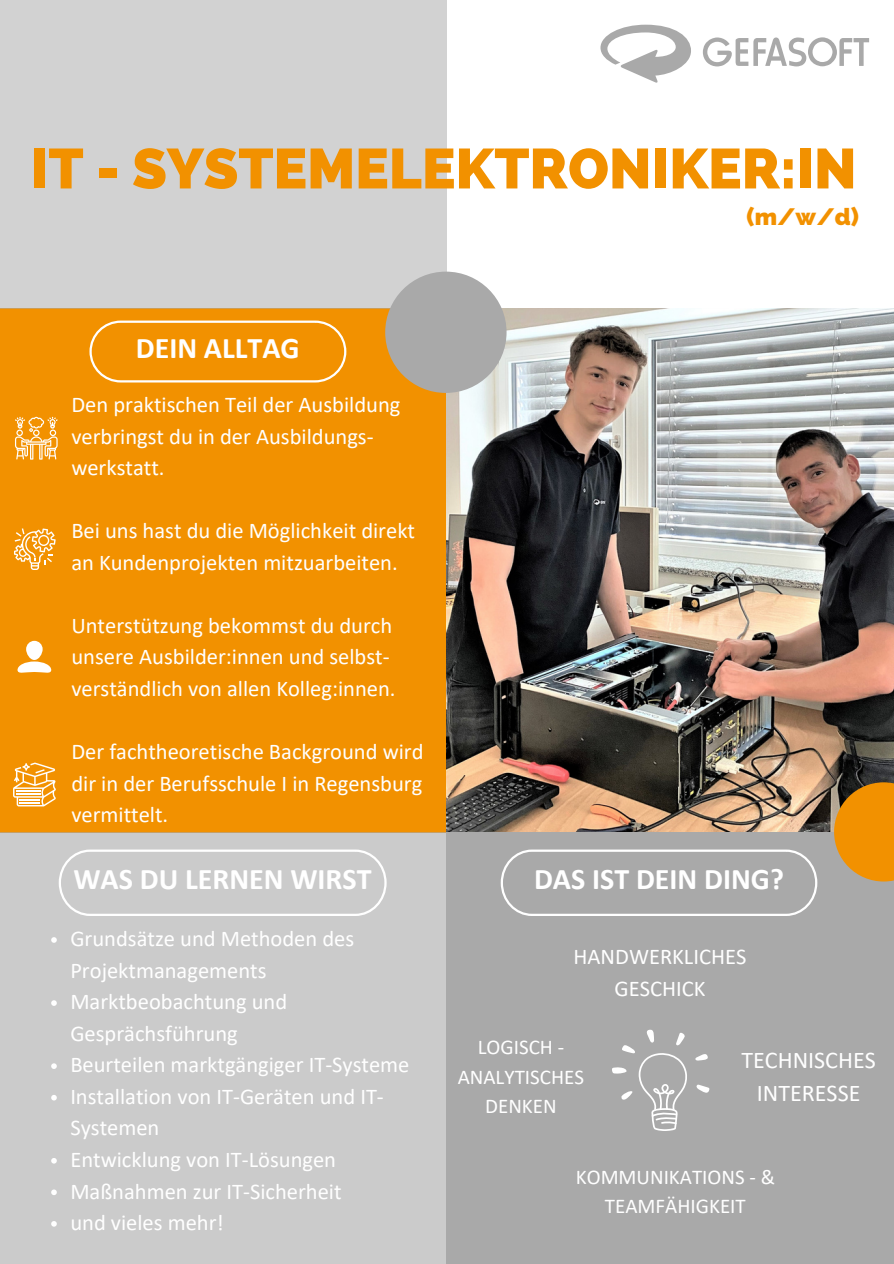
<style>
.page{position:relative;width:894px;height:1264px;background:#fff}
.page>*{position:absolute;margin:0;border:0;box-sizing:border-box;transform-origin:0 0}
.t1{font:800 56.25px "Raleway";color:#f29100}
.t2{font:700 30px "Calibri";color:#fff}
.t3{font:24px/32.7px "Calibri";color:#fff;text-align:center}
.t4{font:800 23.85px "Raleway";color:#f29100}
.t5{font:22.5px/31.5px "Calibri";color:#fff}
.t6{font:21px/29.2px "Calibri";color:#fff;text-align:center}
</style>
<div class="page">
<img style="left:446px;top:308px;width:447px;height:524px">
<div style="left:0;top:308px;width:446px;height:524px;background:#f29100"></div>
<div style="left:0;top:832px;width:455px;height:431px;background:#cbcbcb"></div>
<div style="left:446px;top:832px;width:447px;height:431px;background:#a9a9a9"></div>
<svg style="left:833px;top:782px;width:60px;height:99px;background:#da8c16"></svg>
<div style="left:0;top:0;width:447px;height:309px;background:#d2d2d2"></div>
<div style="left:385px;top:271px;width:121px;height:122px;background:#a9a9a9;border-radius:50%"></div>
<svg style="left:89px;top:320px;width:257px;height:62px"></svg>
<svg style="left:696px;top:1084px;width:13px;height:9px"></svg>
<svg style="left:695px;top:1054px;width:12px;height:6px"></svg>
<svg style="left:612px;top:1029px;width:75px;height:101px"></svg>
<svg style="left:500px;top:849px;width:317px;height:67px"></svg>
<svg style="left:13px;top:762px;width:43px;height:44px"></svg>
<div style="left:26px;top:641px;width:17px;height:19px;background:#fff;border-radius:8px"></div>
<svg style="left:18px;top:661px;width:33px;height:12px"></svg>
<svg style="left:14px;top:528px;width:42px;height:42px"></svg>
<svg style="left:15px;top:417px;width:43px;height:42px"></svg>
<svg style="left:702px;top:37px;width:166px;height:29px"></svg>
<svg style="left:600px;top:25px;width:90px;height:58px"></svg>
<svg style="left:59px;top:849px;width:327px;height:67px"></svg>
<svg style="left:51px;top:937px;width:6px;height:5px"></svg>
<svg style="left:51px;top:1000px;width:6px;height:5px"></svg>
<svg style="left:51px;top:1063px;width:6px;height:5px"></svg>
<svg style="left:51px;top:1095px;width:6px;height:5px"></svg>
<svg style="left:51px;top:1158px;width:6px;height:5px"></svg>
<svg style="left:51px;top:1189px;width:6px;height:6px"></svg>
<svg style="left:51px;top:1221px;width:6px;height:5px"></svg>
<p class="t1" style="left:31px;top:135px;width:827px">IT - SYSTEMELEKTRONIKER:IN</p>
<p class="t2" style="left:136px;top:335px;width:165px">DEIN ALLTAG</p>
<p class="t5" style="left:71px;top:391px;width:330px">Den praktischen Teil der Ausbildung verbringst du in der Ausbildungs&shy;werkstatt.</p>
<p class="t5" style="left:71px;top:517px;width:345px">Bei uns hast du die Möglichkeit direkt</p>
<p class="t5" style="left:71px;top:548px;width:328px">an Kundenprojekten mitzuarbeiten.</p>
<p class="t5" style="left:71px;top:611px;width:325px">Unterstützung bekommst du durch unsere Ausbilder:innen und selbst&shy;verständlich von allen Kolleg:innen.</p>
<p class="t5" style="left:71px;top:737px;width:353px;text-align:justify">Der fachtheoretische Background wird dir in der Berufsschule I in Regensburg vermittelt.</p>
<p class="t4" style="left:746px;top:202px;width:114px">(m/w/d)</p>
<p class="t2" style="left:73px;top:866px;width:299px">WAS DU LERNEN WIRST</p>
<p class="t2" style="left:534px;top:866px;width:251px">DAS IST DEIN DING?</p>
<p class="t5" style="left:70px;top:924px;width:285px">Grundsätze und Methoden des<br>Projektmanagements</p>
<p class="t5" style="left:70px;top:987px;width:218px">Marktbeobachtung und<br>Gesprächsführung</p>
<p class="t5" style="left:70px;top:1050px;width:340px">Beurteilen marktgängiger IT-Systeme</p>
<p class="t5" style="left:70px;top:1082px;width:315px">Installation von IT-Geräten und IT-<br>Systemen</p>
<p class="t5" style="left:70px;top:1145px;width:267px">Entwicklung von IT-Lösungen</p>
<p class="t5" style="left:70px;top:1177px;width:273px">Maßnahmen zur IT-Sicherheit</p>
<p class="t5" style="left:70px;top:1208px;width:155px">und vieles mehr!</p>
<p class="t5" style="left:573px;top:942px;width:174px;text-align:center">HANDWERKLICHES<br>GESCHICK</p>
<p class="t6" style="left:457px;top:1034px;width:128px">LOGISCH -<br>ANALYTISCHES<br>DENKEN</p>
<p class="t3" style="left:741px;top:1045px;width:136px">TECHNISCHES<br>INTERESSE</p>
<p class="t6" style="left:575px;top:1163px;width:201px">KOMMUNIKATIONS - &amp;<br>TEAMFÄHIGKEIT</p>
</div>
